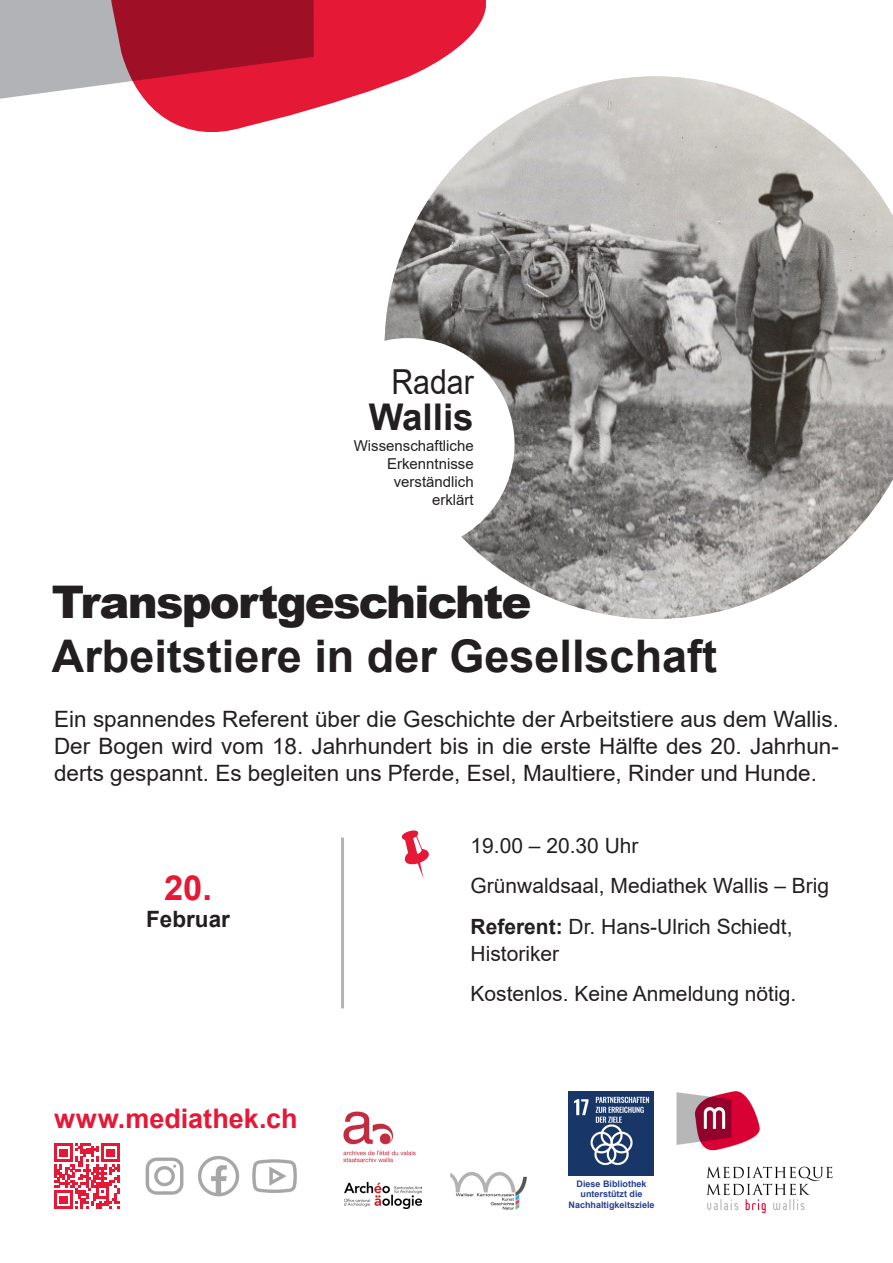
<style>
.page{position:relative;width:893px;height:1263px;background:#fff}
.page>*{position:absolute;margin:0;border:0;box-sizing:border-box;transform-origin:0 0}
.t1{font:700 45px "Arial";color:#231f20}
.t2{font:900 45px "Arial";letter-spacing:-.04em;color:#231f20}
.t3{font:700 36.75px "Arial";color:#231f20}
.t4{font:34.5px "Arial";color:#231f20;scale:.88 1}
.t5{font:700 34.5px "Arial";color:#e51836}
.t6{font:700 27px "Arial";color:#e51836}
.t7{font:22.5px/27px "Arial";color:#231f20;text-align:justify}
.t8{font:700 22.5px "Arial";color:#231f20}
.t9{font:21px/27px "Arial";color:#231f20}
.t10{font:15px "Arial";color:#231f20}
.t11{font:700 9px/10.8px "Arial";color:#253f8e;text-align:center}
.s1{font-weight:700}
</style>
<div class="page">
<svg style="left:145px;top:0;width:341px;height:132px;fill:#e51836"></svg>
<svg style="left:0;top:0;width:314px;height:100px;background:#b65465"></svg>
<svg style="left:54px;top:1143px;width:66px;height:66px"></svg>
<img style="left:145px;top:1156px;width:95px;height:41px">
<img style="left:252px;top:1159px;width:45px;height:34px">
<img style="left:653px;top:1091px;width:180px;height:123px">
<hr style="left:341px;top:838px;width:3px;height:170px;background:#b2b3b7">
<img style="left:384px;top:76px;width:509px;height:543px">
<div style="left:302px;top:338px;width:212px;height:213px;background:#fff;border-radius:50%"></div>
<img style="left:569px;top:1091px;width:84px;height:85px">
<img style="left:344px;top:1182px;width:77px;height:27px">
<img style="left:450px;top:1172px;width:77px;height:38px">
<img style="left:343px;top:1111px;width:73px;height:52px">
<p class="t4" style="left:391px;top:358px;width:95px">Radar</p>
<p class="t3" style="left:369px;top:391px;width:106px">Wallis</p>
<p class="t10" style="left:354px;top:435px;width:122px">Wissenschaftliche</p>
<p class="t10" style="left:387px;top:453px;width:88px">Erkenntnisse</p>
<p class="t10" style="left:394px;top:471px;width:82px">verständlich</p>
<p class="t10" style="left:432px;top:489px;width:43px">erklärt</p>
<p class="t2" style="left:52px;top:569px;width:481px">Transportgeschichte</p>
<p class="t1" style="left:52px;top:624px;width:667px">Arbeitstiere in der Gesellschaft</p>
<p class="t7" style="left:54px;top:705px;width:786px">Ein spannendes Referent über die Geschichte der Arbeitstiere aus dem Wallis.<br>Der Bogen wird vom 18. Jahrhundert bis in die erste Hälfte des 20. Jahrhun&shy;derts gespannt. Es begleiten uns Pferde, Esel, Maultiere, Rinder und Hunde.</p>
<p class="t5" style="left:164px;top:864px;width:49px">20.</p>
<p class="t8" style="left:146px;top:903px;width:85px">Februar</p>
<p class="t6" style="left:54px;top:1100px;width:245px">www.mediathek.ch</p>
<p class="t9" style="left:470px;top:832px;width:170px">19.00 – 20.30 Uhr</p>
<p class="t9" style="left:470px;top:872px;width:360px">Grünwaldsaal, Mediathek Wallis – Brig</p>
<p class="t9" style="left:470px;top:913px;width:324px"><span class="s1">Referent:</span> Dr. Hans-Ulrich Schiedt,<br>Historiker</p>
<p class="t9" style="left:470px;top:980px;width:327px">Kostenlos. Keine Anmeldung nötig.</p>
<p class="t11" style="left:576px;top:1178px;width:72px">Diese Bibliothek unterstützt die</p>
<p class="t11" style="left:568px;top:1200px;width:88px">Nachhaltigkeitsziele</p>
</div>
